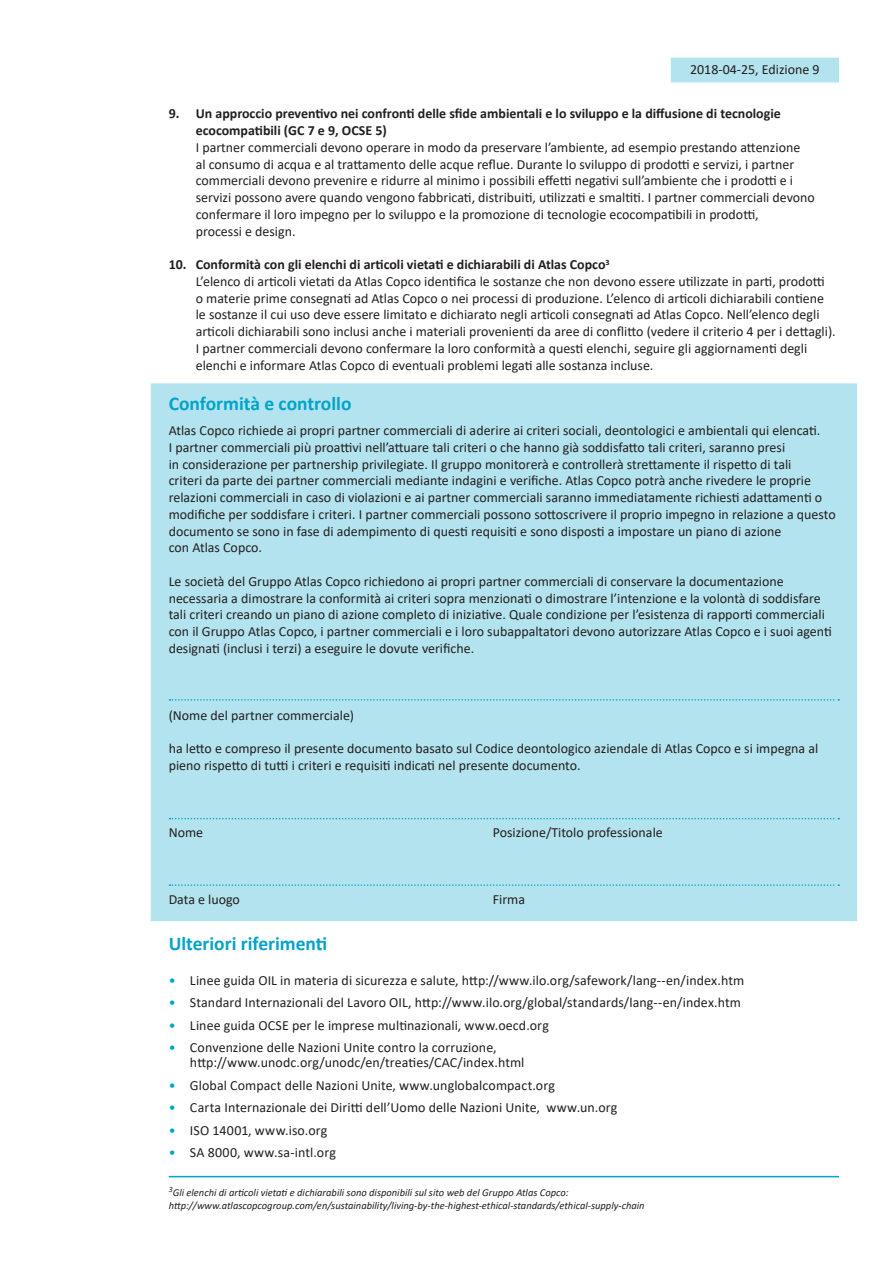
<style>
.page{position:relative;width:893px;height:1263px;background:#fff}
.page>*{position:absolute;margin:0;border:0;box-sizing:border-box;transform-origin:0 0}
.t1{font:700 19.5px "Calibri";color:#00a3c9}
.Copy{font:13.95px/16.8px "Calibri";color:#231f20}
.link{font:italic 10.5px/12.6px "Calibri";color:#231f20}
.s1{font-weight:700}
.s2{color:#00a3c9}
</style>
<div class="page">
<div style="left:151px;top:383px;width:706px;height:538px;background:#b3e3ee"></div>
<svg style="left:169px;top:884px;width:670px;height:2px"></svg>
<svg style="left:169px;top:818px;width:670px;height:1px"></svg>
<svg style="left:169px;top:699px;width:670px;height:2px"></svg>
<hr style="left:169px;top:1176px;width:670px;height:1px;background:#00a3c9">
<div style="left:671px;top:58px;width:168px;height:24px;background:#b3e3ee"></div>
<p class="Copy" style="left:690px;top:61px;width:131px">2018-04-25, Edizione 9</p>
<p class="Copy" style="left:196px;top:105px;width:621px;text-indent:-27px"><span class="s1">9. Un approccio preventivo nei confronti delle sfide ambientali e lo sviluppo e la diffusione di tecnologie ecocompatibili (GC 7 e 9, OCSE 5)<br></span>I partner commerciali devono operare in modo da preservare l’ambiente, ad esempio prestando attenzione<br>al consumo di acqua e al trattamento delle acque reflue. Durante lo sviluppo di prodotti e servizi, i partner commerciali devono prevenire e ridurre al minimo i possibili effetti negativi sull’ambiente che i prodotti e i servizi possono avere quando vengono fabbricati, distribuiti, utilizzati e smaltiti. I partner commerciali devono confermare il loro impegno per lo sviluppo e la promozione di tecnologie ecocompatibili in prodotti,<br>processi e design.</p>
<p class="Copy" style="left:196px;top:256px;width:642px;text-indent:-27px"><span class="s1">10. Conformità con gli elenchi di articoli vietati e dichiarabili di Atlas Copco</span><sup>3<br></sup>L’elenco di articoli vietati da Atlas Copco identifica le sostanze che non devono essere utilizzate in parti, prodotti<br>o materie prime consegnati ad Atlas Copco o nei processi di produzione. L’elenco di articoli dichiarabili contiene le sostanze il cui uso deve essere limitato e dichiarato negli articoli consegnati ad Atlas Copco. Nell’elenco degli articoli dichiarabili sono inclusi anche i materiali provenienti da aree di conflitto (vedere il criterio 4 per i dettagli).<br>I partner commerciali devono confermare la loro conformità a questi elenchi, seguire gli aggiornamenti degli elenchi e informare Atlas Copco di eventuali problemi legati alle sostanza incluse.</p>
<p class="t1" style="left:169px;top:389px;width:184px">Conformità e controllo</p>
<p class="Copy" style="left:169px;top:422px;width:668px">Atlas Copco richiede ai propri partner commerciali di aderire ai criteri sociali, deontologici e ambientali qui elencati.<br>I partner commerciali più proattivi nell’attuare tali criteri o che hanno già soddisfatto tali criteri, saranno presi<br>in considerazione per partnership privilegiate. Il gruppo monitorerà e controllerà strettamente il rispetto di tali<br>criteri da parte dei partner commerciali mediante indagini e verifiche. Atlas Copco potrà anche rivedere le proprie relazioni commerciali in caso di violazioni e ai partner commerciali saranno immediatamente richiesti adattamenti o modifiche per soddisfare i criteri. I partner commerciali possono sottoscrivere il proprio impegno in relazione a questo documento se sono in fase di adempimento di questi requisiti e sono disposti a impostare un piano di azione<br>con Atlas Copco.</p>
<p class="Copy" style="left:169px;top:572px;width:665px">Le società del Gruppo Atlas Copco richiedono ai propri partner commerciali di conservare la documentazione necessaria a dimostrare la conformità ai criteri sopra menzionati o dimostrare l’intenzione e la volontà di soddisfare tali criteri creando un piano di azione completo di iniziative. Quale condizione per l’esistenza di rapporti commerciali con il Gruppo Atlas Copco, i partner commerciali e i loro subappaltatori devono autorizzare Atlas Copco e i suoi agenti designati (inclusi i terzi) a eseguire le dovute verifiche.</p>
<p class="Copy" style="left:169px;top:706px;width:187px">(Nome del partner commerciale)</p>
<p class="Copy" style="left:169px;top:740px;width:651px">ha letto e compreso il presente documento basato sul Codice deontologico aziendale di Atlas Copco e si impegna al pieno rispetto di tutti i criteri e requisiti indicati nel presente documento.</p>
<p class="Copy" style="left:169px;top:823px;width:36px">Nome</p>
<p class="Copy" style="left:493px;top:823px;width:172px">Posizione/Titolo professionale</p>
<p class="Copy" style="left:169px;top:890px;width:73px">Data e luogo</p>
<p class="Copy" style="left:493px;top:890px;width:34px">Firma</p>
<p class="t1" style="left:169px;top:930px;width:160px">Ulteriori riferimenti</p>
<p class="Copy" style="left:169px;top:971px;width:577px"><span class="s2">•</span> Linee guida OIL in materia di sicurezza e salute, http://www.ilo.org/safework/lang--en/index.htm</p>
<p class="Copy" style="left:169px;top:994px;width:574px"><span class="s2">•</span> Standard Internazionali del Lavoro OIL, http://www.ilo.org/global/standards/lang--en/index.htm</p>
<p class="Copy" style="left:169px;top:1016px;width:382px"><span class="s2">•</span> Linee guida OCSE per le imprese multinazionali, www.oecd.org</p>
<p class="Copy" style="left:190px;top:1040px;width:336px;line-height:15px;text-indent:-21px"><span class="s2">•</span> Convenzione delle Nazioni Unite contro la corruzione, http://www.unodc.org/unodc/en/treaties/CAC/index.html</p>
<p class="Copy" style="left:169px;top:1076px;width:388px"><span class="s2">•</span> Global Compact delle Nazioni Unite, www.unglobalcompact.org</p>
<p class="Copy" style="left:169px;top:1099px;width:450px"><span class="s2">•</span> Carta Internazionale dei Diritti dell’Uomo delle Nazioni Unite, www.un.org</p>
<p class="Copy" style="left:169px;top:1121px;width:160px"><span class="s2">•</span> ISO 14001, www.iso.org</p>
<p class="Copy" style="left:169px;top:1144px;width:169px"><span class="s2">•</span> SA 8000, www.sa-intl.org</p>
<p class="link" style="left:169px;top:1186px;width:477px"><sup>3</sup>Gli elenchi di articoli vietati e dichiarabili sono disponibili sul sito web del Gruppo Atlas Copco: http://www.atlascopcogroup.com/en/sustainability/living-by-the-highest-ethical-standards/ethical-supply-chain</p>
</div>
